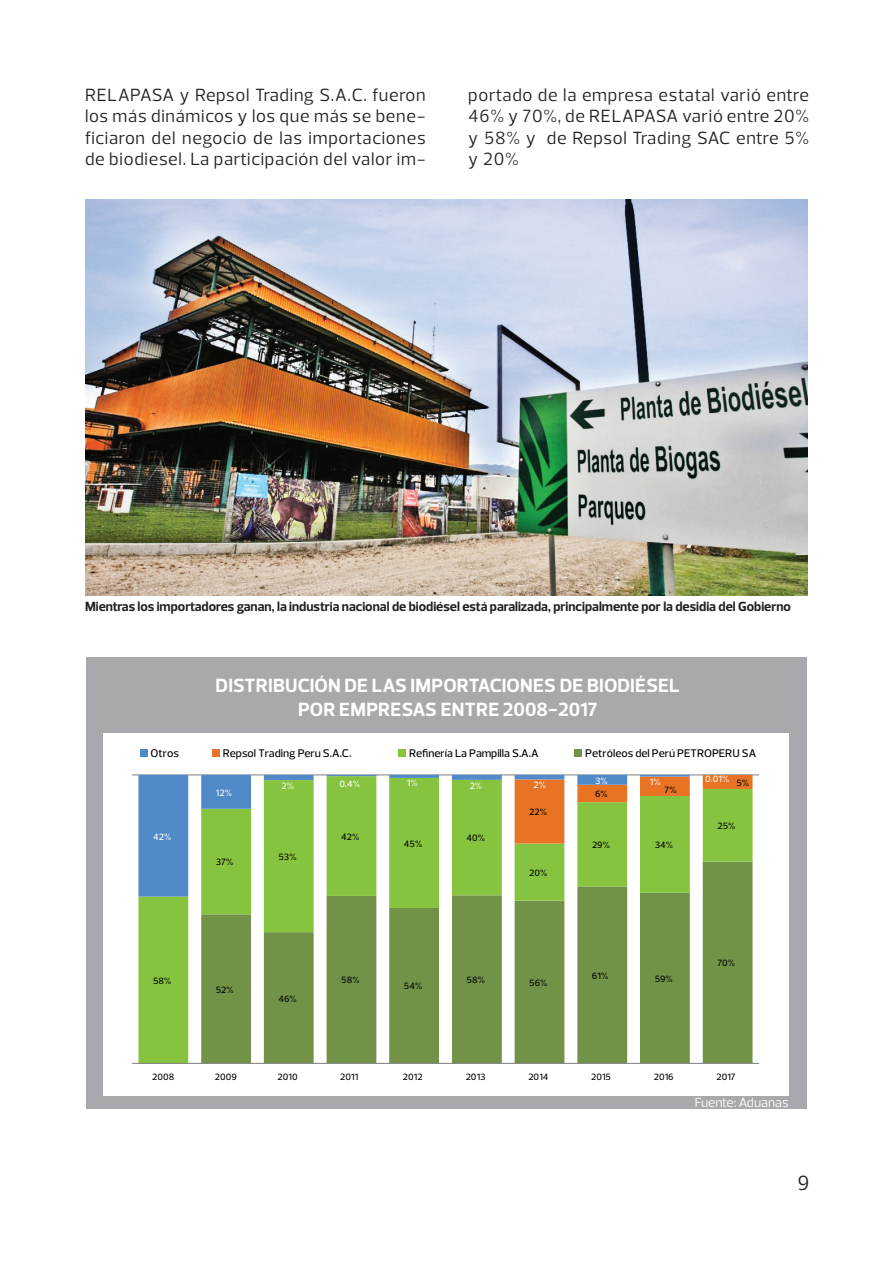
<style>
.page{position:relative;width:893px;height:1263px;background:#fff}
.page>*{position:absolute;margin:0;border:0;box-sizing:border-box;transform-origin:0 0}
.t1{font:21px "Prelo";color:#231f20}
.t2{font:700 19.5px "Prelo";color:#fff}
.t3{font:18px/21.6px "Prelo";letter-spacing:.04em;color:#231f20;text-align:justify}
.t4{font:700 13.5px "Prelo";color:#231f20}
.t5{font:13.5px "Prelo";color:#fff}
.t6{font:500 11.25px "Prelo";letter-spacing:-.005em;color:#000001}
.t7{font:500 9.3px "Prelo";letter-spacing:.005em;color:#000001}
.t8{font:500 9.3px "Prelo";color:#fff}
</style>
<div class="page">
<div style="left:86px;top:657px;width:721px;height:452px;background:#a8a9ad"></div>
<div style="left:104px;top:733px;width:685px;height:362px;background:#fff"></div>
<hr style="left:132px;top:774px;width:627px;height:1px;background:#7b7e7f">
<svg style="left:138px;top:896px;width:614px;height:167px;fill:#729347"></svg>
<svg style="left:138px;top:775px;width:614px;height:121px;fill:#86c43f"></svg>
<hr style="left:132px;top:1063px;width:627px;height:1px;background:#7b7e7f">
<div style="left:140px;top:749px;width:7px;height:8px;background:#518ac8"></div>
<div style="left:212px;top:749px;width:7px;height:8px;background:#e87324"></div>
<div style="left:398px;top:749px;width:8px;height:8px;background:#86c43f"></div>
<div style="left:574px;top:749px;width:8px;height:8px;background:#729347"></div>
<img style="left:85px;top:200px;width:723px;height:396px">
<p class="t3" style="left:85px;top:84px;width:342px">RELAPASA y Repsol Trading S.A.C. fueron los más dinámicos y los que más se bene&shy;ficiaron del negocio de las importaciones de biodiesel. La participación del valor im-</p>
<p class="t3" style="left:468px;top:84px;width:342px">portado de la empresa estatal varió entre 46% y 70%, de RELAPASA varió entre 20% y 58% y de Repsol Trading SAC entre 5% y 20%</p>
<p class="t4" style="left:85px;top:598px;width:707px">Mientras los importadores ganan, la industria nacional de biodiésel está paralizada, principalmente por la desidia del Gobierno</p>
<p class="t2" style="left:216px;top:673px;width:24px">Distribución</p>
<p class="t2" style="left:344px;top:673px;width:40px">de las</p>
<p class="t2" style="left:410px;top:673px;width:13px">importaciones</p>
<p class="t2" style="left:560px;top:673px;width:38px">de biodi</p>
<p class="t2" style="left:635px;top:673px;width:23px">ésel</p>
<p class="t2" style="left:298px;top:697px;width:13px">por</p>
<p class="t2" style="left:339px;top:697px;width:13px">empresas</p>
<p class="t2" style="left:441px;top:697px;width:13px">entre</p>
<p class="t2" style="left:503px;top:697px;width:96px">2008-2017</p>
<p class="t6" style="left:151px;top:746px;width:30px">Otros</p>
<p class="t6" style="left:223px;top:746px;width:130px">Repsol Trading Peru S.A.C.</p>
<p class="t6" style="left:409px;top:746px;width:131px">Refinería La Pampilla S.A.A</p>
<p class="t6" style="left:585px;top:746px;width:172px">Petróleos del Perú PETROPERU SA</p>
<p class="t8" style="left:153px;top:831px;width:20px">42%</p>
<p class="t7" style="left:153px;top:975px;width:20px">58%</p>
<p class="t8" style="left:216px;top:787px;width:18px">12%</p>
<p class="t7" style="left:216px;top:856px;width:19px">37%</p>
<p class="t7" style="left:216px;top:984px;width:20px">52%</p>
<p class="t8" style="left:282px;top:780px;width:14px">2%</p>
<p class="t8" style="left:340px;top:778px;width:22px">0.4%</p>
<p class="t8" style="left:407px;top:778px;width:12px">1%</p>
<p class="t8" style="left:470px;top:780px;width:14px">2%</p>
<p class="t8" style="left:534px;top:779px;width:14px">2%</p>
<p class="t7" style="left:278px;top:851px;width:20px">53%</p>
<p class="t7" style="left:278px;top:993px;width:20px">46%</p>
<p class="t7" style="left:341px;top:831px;width:20px">42%</p>
<p class="t7" style="left:404px;top:838px;width:20px">45%</p>
<p class="t7" style="left:341px;top:975px;width:20px">58%</p>
<p class="t7" style="left:404px;top:981px;width:20px">54%</p>
<p class="t7" style="left:467px;top:832px;width:20px">40%</p>
<p class="t7" style="left:529px;top:806px;width:19px">22%</p>
<p class="t7" style="left:529px;top:867px;width:20px">20%</p>
<p class="t7" style="left:467px;top:974px;width:20px">58%</p>
<p class="t7" style="left:529px;top:977px;width:20px">56%</p>
<p class="t8" style="left:595px;top:775px;width:14px">3%</p>
<p class="t8" style="left:650px;top:776px;width:12px">1%</p>
<p class="t8" style="left:705px;top:773px;width:26px">0.01%</p>
<p class="t7" style="left:665px;top:784px;width:14px">7%</p>
<p class="t7" style="left:595px;top:788px;width:14px">6%</p>
<p class="t7" style="left:736px;top:777px;width:14px">5%</p>
<p class="t7" style="left:592px;top:839px;width:20px">29%</p>
<p class="t7" style="left:655px;top:839px;width:20px">34%</p>
<p class="t7" style="left:592px;top:970px;width:18px">61%</p>
<p class="t7" style="left:655px;top:973px;width:20px">59%</p>
<p class="t7" style="left:717px;top:820px;width:20px">25%</p>
<p class="t7" style="left:717px;top:957px;width:19px">70%</p>
<p class="t7" style="left:152px;top:1071px;width:24px">2008</p>
<p class="t7" style="left:215px;top:1071px;width:24px">2009</p>
<p class="t7" style="left:278px;top:1071px;width:22px">2010</p>
<p class="t7" style="left:340px;top:1071px;width:20px">2011</p>
<p class="t7" style="left:403px;top:1071px;width:21px">2012</p>
<p class="t7" style="left:466px;top:1071px;width:21px">2013</p>
<p class="t7" style="left:528px;top:1071px;width:22px">2014</p>
<p class="t7" style="left:591px;top:1071px;width:21px">2015</p>
<p class="t7" style="left:654px;top:1071px;width:21px">2016</p>
<p class="t7" style="left:716px;top:1071px;width:21px">2017</p>
<p class="t5" style="left:695px;top:1094px;width:95px">Fuente: Aduanas</p>
<p class="t1" style="left:797px;top:1170px;width:13px">9</p>
</div>
